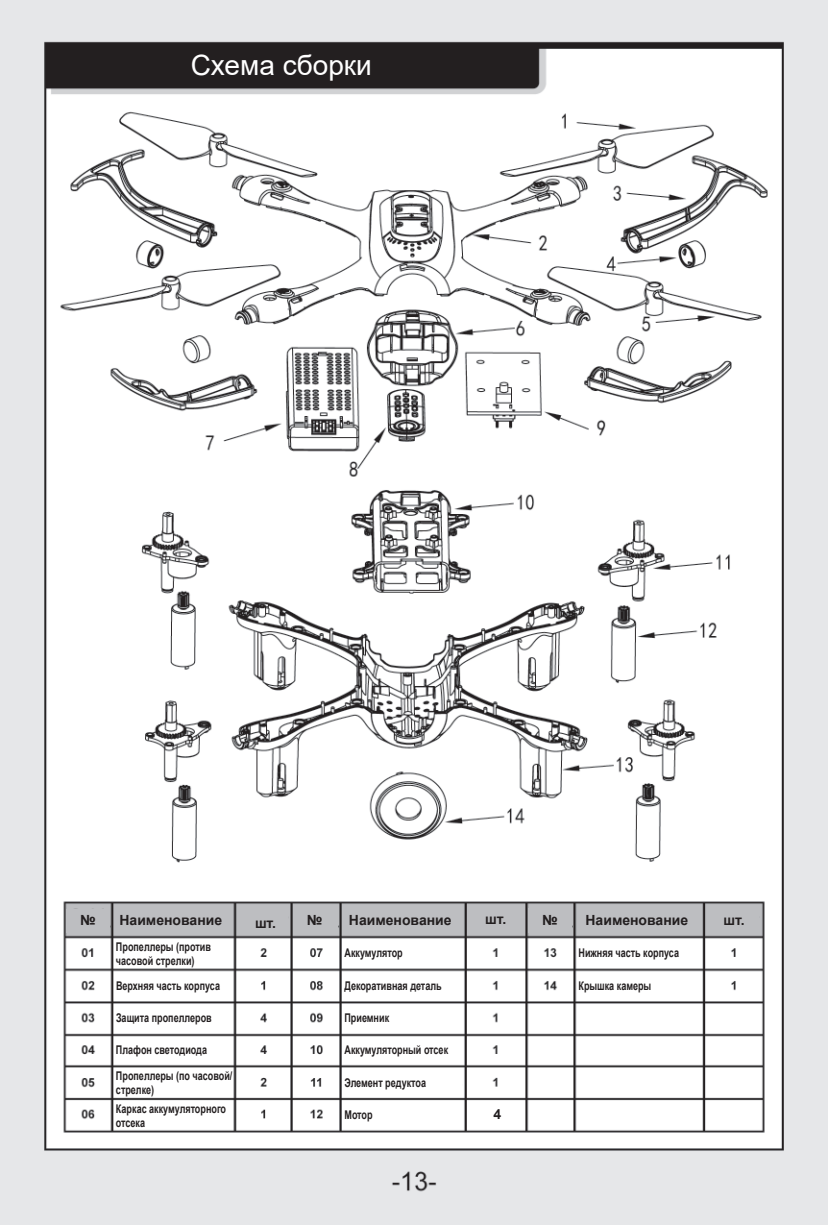
<style>
.page{position:relative;width:828px;height:1225px;background:#fff}
.page>*{position:absolute;margin:0;border:0;box-sizing:border-box;transform-origin:0 0}
.t1{font:28px "Arial";color:#fff}
.t2{font:700 14px "Arial";color:#231f20}
.t3{font:700 12px/14.4px "Arial";color:#231f20;scale:.75 1}
</style>
<div class="page">
<img style="left:0;top:0;width:828px;height:1225px">
<div style="left:62px;top:54px;width:461px;height:29px;background:#231f20"></div>
<div style="left:67px;top:909px;width:43px;height:23px;background:#bdbec1"></div>
<div style="left:294px;top:908px;width:44px;height:25px;background:#bdbec1"></div>
<div style="left:528px;top:908px;width:44px;height:24px;background:#bdbec1"></div>
<div style="left:126px;top:905px;width:98px;height:27px;background:#bdbec1"></div>
<div style="left:352px;top:905px;width:99px;height:27px;background:#bdbec1"></div>
<div style="left:590px;top:905px;width:98px;height:27px;background:#bdbec1"></div>
<div style="left:239px;top:912px;width:49px;height:16px;background:#bdbec1"></div>
<div style="left:470px;top:912px;width:52px;height:16px;background:#bdbec1"></div>
<div style="left:710px;top:912px;width:49px;height:16px;background:#bdbec1"></div>
<div style="left:116px;top:939px;width:110px;height:26px;background:#fff"></div>
<div style="left:116px;top:979px;width:88px;height:16px;background:#fff"></div>
<div style="left:116px;top:1010px;width:100px;height:16px;background:#fff"></div>
<div style="left:116px;top:1037px;width:94px;height:26px;background:#fff"></div>
<div style="left:116px;top:1073px;width:104px;height:19px;background:#fff"></div>
<div style="left:116px;top:1102px;width:114px;height:25px;background:#fff"></div>
<div style="left:344px;top:946px;width:100px;height:13px;background:#fff"></div>
<div style="left:344px;top:973px;width:82px;height:27px;background:#fff"></div>
<div style="left:344px;top:1010px;width:52px;height:14px;background:#fff"></div>
<div style="left:344px;top:1043px;width:114px;height:15px;background:#fff"></div>
<div style="left:344px;top:1076px;width:118px;height:16px;background:#fff"></div>
<div style="left:344px;top:1107px;width:94px;height:14px;background:#fff"></div>
<div style="left:582px;top:946px;width:109px;height:13px;background:#fff"></div>
<div style="left:582px;top:979px;width:86px;height:16px;background:#fff"></div>
<div style="left:491px;top:1107px;width:11px;height:14px;background:#fff"></div>
<h1 class="t1" style="left:191px;top:46px;width:183px">Схема сборки</h1>
<p class="t2" style="left:80px;top:910px;width:17px">№</p>
<p class="t2" style="left:119px;top:910px;width:104px">Наименование</p>
<p class="t2" style="left:255px;top:913px;width:69px">шт. №</p>
<p class="t2" style="left:349px;top:910px;width:104px">Наименование</p>
<p class="t2" style="left:485px;top:909px;width:23px">шт.</p>
<p class="t2" style="left:542px;top:910px;width:17px">№</p>
<p class="t2" style="left:586px;top:910px;width:104px">Наименование</p>
<p class="t2" style="left:724px;top:910px;width:23px">шт.</p>
<p class="t3" style="left:116px;top:939px;width:128px">Пропеллеры (против часовой стрелки)</p>
<p class="t3" style="left:116px;top:979px;width:140px">Верхняя часть корпуса</p>
<p class="t3" style="left:116px;top:1010px;width:129px">Защита пропеллеров</p>
<p class="t3" style="left:116px;top:1037px;width:157px;line-height:25.6px">Плафон светодиода<br>Пропеллеры (по часовой/</p>
<p class="t3" style="left:116px;top:1080px;width:148px;line-height:18.6px">стрелке)<br>Каркас аккумуляторного</p>
<p class="t3" style="left:116px;top:1116px;width:40px">отсека</p>
<p class="t3" style="left:344px;top:946px;width:79px">Аккумулятор</p>
<p class="t3" style="left:344px;top:979px;width:131px">Декоративная деталь</p>
<p class="t3" style="left:344px;top:1010px;width:61px">Приемник</p>
<p class="t3" style="left:344px;top:1043px;width:140px">Аккумуляторный отсек</p>
<p class="t3" style="left:344px;top:1075px;width:110px">Элемент редуктоа</p>
<p class="t3" style="left:344px;top:1107px;width:39px">Мотор</p>
<p class="t3" style="left:578px;top:946px;width:136px">Нижняя часть корпуса</p>
<p class="t3" style="left:578px;top:979px;width:99px">Крышка камеры</p>
<p class="t2" style="left:494px;top:1104px;width:9px">4</p>
</div>
